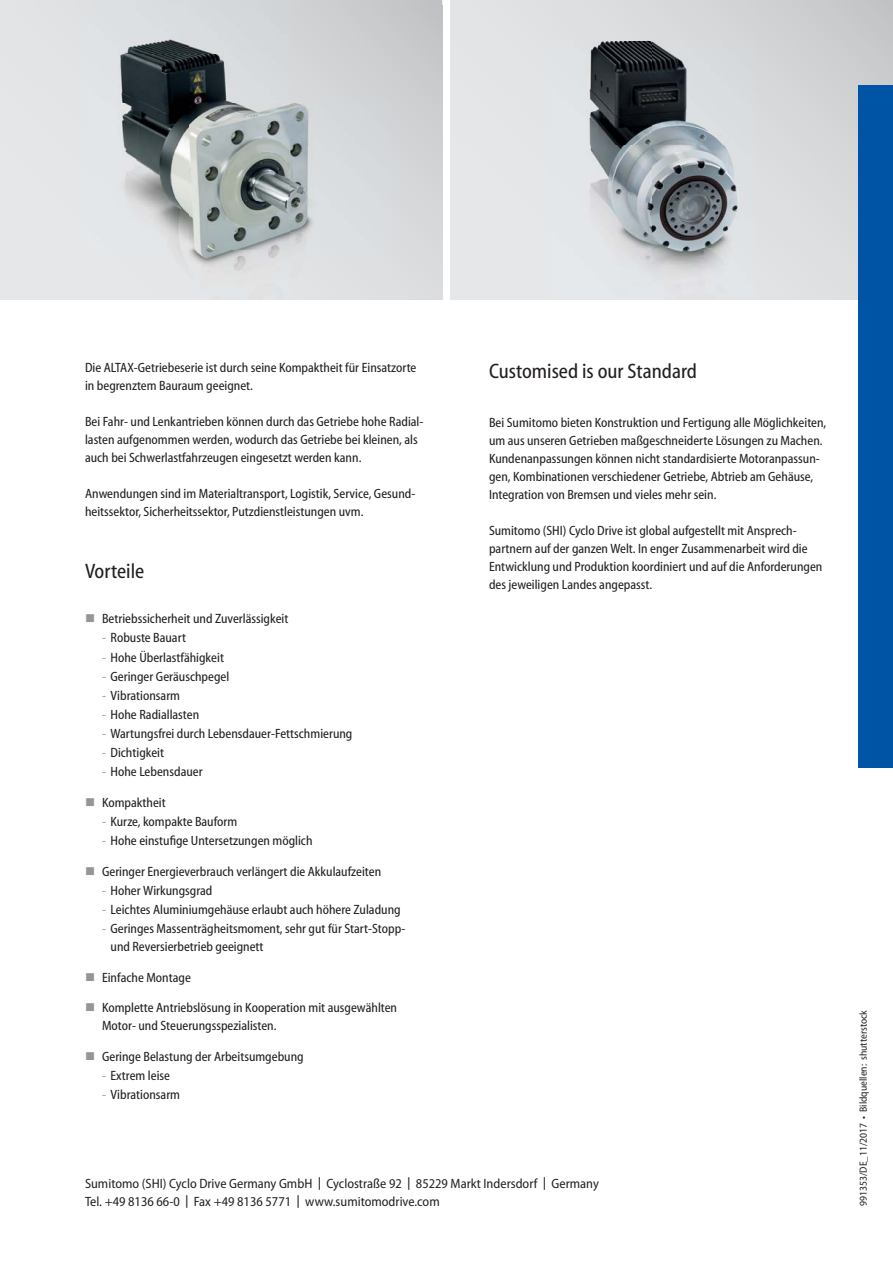
<style>
.page{position:relative;width:893px;height:1263px;background:#fff}
.page>*{position:absolute;margin:0;border:0;box-sizing:border-box;transform-origin:0 0}
.t1{font:condensed 21px "Myriad Web Pro";color:#231f20}
.t2{font:condensed 13.5px/18px "Myriad Web Pro";color:#231f20}
.t3{font:semi-condensed 13.5px/18px "Myriad Pro";color:#231f20}
.t4{font:semi-condensed 10.5px "Myriad Pro";color:#231f20}
.s1{font-family:"Myriad Pro";font-stretch:semi-condensed;color:#939598}
.s2{font-family:"Arial";font-stretch:normal}
</style>
<div class="page">
<img style="left:451px;top:0;width:442px;height:300px">
<div style="left:859px;top:85px;width:34px;height:683px;background:#0054a6"></div>
<img style="left:0;top:5px;width:442px;height:295px">
<p class="t2" style="left:85px;top:360px;width:333px">Die ALTAX-Getriebeserie ist durch seine Kompaktheit für Einsatzorte in begrenztem Bauraum geeignet.</p>
<p class="t2" style="left:85px;top:414px;width:340px">Bei Fahr- und Lenkantrieben können durch das Getriebe hohe Radial&shy;lasten aufgenommen werden, wodurch das Getriebe bei kleinen, als auch bei Schwerlastfahrzeugen eingesetzt werden kann.</p>
<p class="t2" style="left:85px;top:486px;width:332px">Anwendungen sind im Materialtransport, Logistik, Service, Gesund&shy;heitssektor, Sicherheitssektor, Putzdienstleistungen uvm.</p>
<h1 class="t1" style="left:85px;top:563px;width:61px">Vorteile</h1>
<p class="t2" style="left:102px;top:611px;width:188px">Betriebssicherheit und Zuverlässigkeit</p>
<p class="t2" style="left:102px;top:630px;width:85px"><span class="s1">-</span> Robuste Bauart</p>
<p class="t2" style="left:102px;top:649px;width:123px"><span class="s1">-</span> Hohe Überlastfähigkeit</p>
<p class="t2" style="left:102px;top:668px;width:129px"><span class="s1">-</span> Geringer Geräuschpegel</p>
<p class="t2" style="left:102px;top:687px;width:80px"><span class="s1">-</span> Vibrationsarm</p>
<p class="t2" style="left:102px;top:706px;width:99px"><span class="s1">-</span> Hohe Radiallasten</p>
<p class="t2" style="left:102px;top:725px;width:252px"><span class="s1">-</span> Wartungsfrei durch Lebensdauer-Fettschmierung</p>
<p class="t2" style="left:102px;top:744px;width:64px"><span class="s1">-</span> Dichtigkeit</p>
<p class="t2" style="left:102px;top:763px;width:102px"><span class="s1">-</span> Hohe Lebensdauer</p>
<p class="t2" style="left:102px;top:794px;width:65px">Kompaktheit</p>
<p class="t2" style="left:102px;top:813px;width:137px"><span class="s1">-</span> Kurze, kompakte Bauform</p>
<p class="t2" style="left:102px;top:832px;width:212px"><span class="s1">-</span> Hohe einstufige Untersetzungen möglich</p>
<p class="t2" style="left:102px;top:863px;width:281px">Geringer Energieverbrauch verlängert die Akkulaufzeiten</p>
<p class="t2" style="left:102px;top:882px;width:112px"><span class="s1">-</span> Hoher Wirkungsgrad</p>
<p class="t2" style="left:102px;top:901px;width:300px"><span class="s1">-</span> Leichtes Aluminiumgehäuse erlaubt auch höhere Zuladung</p>
<p class="t2" style="left:111px;top:920px;width:296px;text-indent:-9px"><span class="s1">-</span> Geringes Massenträgheitsmoment, sehr gut für Start-Stopp&shy;und Reversierbetrieb geeignett</p>
<p class="t2" style="left:102px;top:969px;width:90px">Einfache Montage</p>
<p class="t2" style="left:102px;top:1000px;width:297px">Komplette Antriebslösung in Kooperation mit ausgewählten<br>Motor- und Steuerungsspezialisten.</p>
<p class="t2" style="left:102px;top:1049px;width:203px">Geringe Belastung der Arbeitsumgebung</p>
<p class="t2" style="left:102px;top:1068px;width:70px"><span class="s1">-</span> Extrem leise</p>
<p class="t2" style="left:102px;top:1087px;width:80px"><span class="s1">-</span> Vibrationsarm</p>
<h1 class="t1" style="left:489px;top:364px;width:210px">Customised is our Standard</h1>
<p class="t2" style="left:489px;top:415px;width:339px">Bei Sumitomo bieten Konstruktion und Fertigung alle Möglichkeiten, um aus unseren Getrieben maßgeschneiderte Lösungen zu Machen.<br>Kundenanpassungen können nicht standardisierte Motoranpassun&shy;gen, Kombinationen verschiedener Getriebe, Abtrieb am Gehäuse, Integration von Bremsen und vieles mehr sein.</p>
<p class="t2" style="left:489px;top:523px;width:335px">Sumitomo (SHI) Cyclo Drive ist global aufgestellt mit Ansprech&shy;partnern auf der ganzen Welt. In enger Zusammenarbeit wird die Entwicklung und Produktion koordiniert und auf die Anforderungen des jeweiligen Landes angepasst.</p>
<p class="t3" style="left:85px;top:1174px;width:515px">Sumitomo (SHI) Cyclo Drive Germany GmbH <span class="s2">|</span> Cyclostraße 92 <span class="s2">|</span> 85229 Markt Indersdorf <span class="s2">|</span> Germany<br>Tel. +49 8136 66-0 <span class="s2">|</span> Fax +49 8136 5771 <span class="s2">|</span> www.sumitomodrive.com</p>
<p class="t4" style="left:857px;top:1206px;width:197px;rotate:-90deg">991353/DE_11/2017 • Bildquellen: shutterstock</p>
</div>
